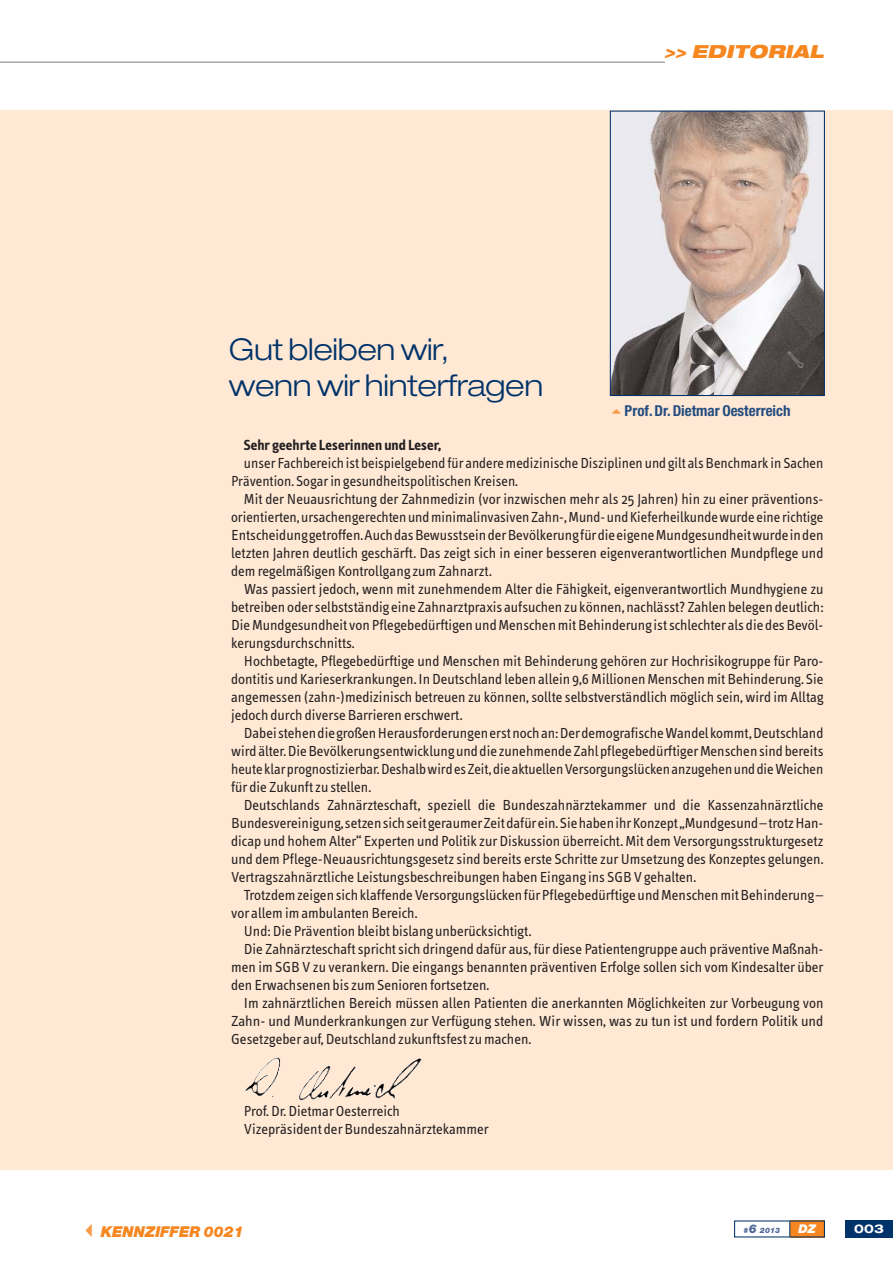
<style>
.page{position:relative;width:893px;height:1263px;background:#fff}
.page>*{position:absolute;margin:0;border:0;box-sizing:border-box;transform-origin:0 0}
.t1{font:300 expanded 30px/36px "Helvetica Neue";letter-spacing:-.01em;color:#003369}
.t2{font:italic 900 expanded 18px "Helvetica Neue";color:#f6861f}
.t3{font:15px/18px "Info Text";color:#231f20;text-align:justify}
.t4{font:700 15px "Info Text";color:#231f20}
.t5{font:700 condensed 15px "Helvetica Neue";color:#244d7f}
.t6{font:italic 900 15px "Helvetica Neue";color:#f6861f}
.t7{font:700 expanded 12px "Helvetica Neue";color:#fff}
.t8{font:italic 900 12px "Helvetica Neue";color:#fff}
.t9{font:italic 900 7.5px "Helvetica Neue";color:#516b98}
.s1{color:#f89b49}
.s2{font-size:12px}
</style>
<div class="page">
<div style="left:0;top:111px;width:893px;height:1059px;background:#ffe9d5"></div>
<hr style="left:0;top:62px;width:665px;height:1px;background:#808285">
<div style="left:790px;top:1220px;width:35px;height:17px;background:#f6861f"></div>
<div style="left:845px;top:1220px;width:48px;height:17px;background:#003369"></div>
<svg style="left:789px;top:1221px;width:1px;height:16px"></svg>
<img style="left:612px;top:113px;width:211px;height:281px">
<div style="left:610px;top:111px;width:215px;height:285px;border:1px solid #003369"></div>
<img style="left:245px;top:1057px;width:177px;height:42px">
<p class="t2" style="left:664px;top:43px;width:165px">&gt;&gt; EDITORIAL</p>
<h1 class="t1" style="left:229px;top:335px;width:316px">Gut bleiben wir,<br>wenn wir hinterfragen</h1>
<p class="t5" style="left:625px;top:405px;width:168px">Prof. Dr. Dietmar Oesterreich</p>
<p class="t4" style="left:244px;top:440px;width:199px">Sehr geehrte Leserinnen und Leser,</p>
<p class="t3" style="left:231px;top:455px;width:594px;text-indent:13px">unser Fachbereich ist beispielgebend für andere medizinische Disziplinen und gilt als Benchmark in Sachen<br>Prävention. Sogar in gesundheitspolitischen Kreisen.</p>
<p class="t3" style="left:231px;top:491px;width:594px;text-indent:13px">Mit der Neuausrichtung der Zahnmedizin (vor inzwischen mehr als 25 Jahren) hin zu einer präventions&shy;orientierten, ursachengerechten und minimalinvasiven Zahn-, Mund- und Kieferheilkunde wurde eine richtige Entscheidung getroffen. Auch das Bewusstsein der Bevölkerung für die eigene Mundgesundheit wurde in den letzten Jahren deutlich geschärft. Das zeigt sich in einer besseren eigenverantwortlichen Mundpflege und dem regelmäßigen Kontrollgang zum Zahnarzt.</p>
<p class="t3" style="left:231px;top:581px;width:594px;text-indent:13px">Was passiert jedoch, wenn mit zunehmendem Alter die Fähigkeit, eigenverantwortlich Mundhygiene zu betreiben oder selbstständig eine Zahnarztpraxis aufsuchen zu können, nachlässt? Zahlen belegen deutlich:<br>Die Mundgesundheit von Pflegebedürftigen und Menschen mit Behinderung ist schlechter als die des Bevöl&shy;kerungsdurchschnitts.</p>
<p class="t3" style="left:231px;top:653px;width:594px;text-indent:13px">Hochbetagte, Pflegebedürftige und Menschen mit Behinderung gehören zur Hochrisikogruppe für Paro&shy;dontitis und Karieserkrankungen. In Deutschland leben allein 9,6 Millionen Menschen mit Behinderung. Sie angemessen (zahn-)medizinisch betreuen zu können, sollte selbstverständlich möglich sein, wird im Alltag jedoch durch diverse Barrieren erschwert.</p>
<p class="t3" style="left:231px;top:725px;width:594px;text-indent:13px">Dabei stehen die großen Herausforderungen erst noch an: Der demografische Wandel kommt, Deutschland wird älter. Die Bevölkerungsentwicklung und die zunehmende Zahl pflegebedürftiger Menschen sind bereits heute klar prognostizierbar. Deshalb wird es Zeit, die aktuellen Versorgungslücken anzugehen und die Weichen für die Zukunft zu stellen.</p>
<p class="t3" style="left:231px;top:797px;width:594px;text-indent:13px">Deutschlands Zahnärzteschaft, speziell die Bundeszahnärztekammer und die Kassenzahnärztliche Bundesvereinigung, setzen sich seit geraumer Zeit dafür ein. Sie haben ihr Konzept „Mundgesund – trotz Han&shy;dicap und hohem Alter“ Experten und Politik zur Diskussion überreicht. Mit dem Versorgungsstrukturgesetz und dem Pflege-Neuausrichtungsgesetz sind bereits erste Schritte zur Umsetzung des Konzeptes gelungen.<br>Vertragszahnärztliche Leistungsbeschreibungen haben Eingang ins SGB V gehalten.</p>
<p class="t3" style="left:244px;top:887px;width:581px">Trotzdem zeigen sich klaffende Versorgungslücken für Pflegebedürftige und Menschen mit Behinderung –</p>
<p class="t3" style="left:231px;top:905px;width:188px">vor allem im ambulanten Bereich.</p>
<p class="t3" style="left:244px;top:923px;width:289px">Und: Die Prävention bleibt bislang unberücksichtigt.</p>
<p class="t3" style="left:244px;top:941px;width:581px">Die Zahnärzteschaft spricht sich dringend dafür aus, für diese Patientengruppe auch präventive Maßnah-</p>
<p class="t3" style="left:231px;top:959px;width:594px">men im SGB V zu verankern. Die eingangs benannten präventiven Erfolge sollen sich vom Kindesalter über</p>
<p class="t3" style="left:231px;top:977px;width:260px">den Erwachsenen bis zum Senioren fortsetzen.</p>
<p class="t3" style="left:244px;top:995px;width:581px">Im zahnärztlichen Bereich müssen allen Patienten die anerkannten Möglichkeiten zur Vorbeugung von</p>
<p class="t3" style="left:231px;top:1013px;width:594px">Zahn- und Munderkrankungen zur Verfügung stehen. Wir wissen, was zu tun ist und fordern Politik und</p>
<p class="t3" style="left:231px;top:1031px;width:302px">Gesetzgeber auf, Deutschland zukunftsfest zu machen.</p>
<p class="t3" style="left:244px;top:1103px;width:246px">Prof. Dr. Dietmar Oesterreich<br>Vizepräsident der Bundeszahnärztekammer</p>
<p class="t6" style="left:81px;top:1227px;width:165px"><span class="s1">✓</span>KENNZIFFER 0021</p>
<p class="t9" style="left:744px;top:1227px;width:38px">#<span class="s2">6</span> 2013</p>
<p class="t8" style="left:798px;top:1224px;width:19px">DZ</p>
<p class="t7" style="left:854px;top:1224px;width:31px">003</p>
</div>
